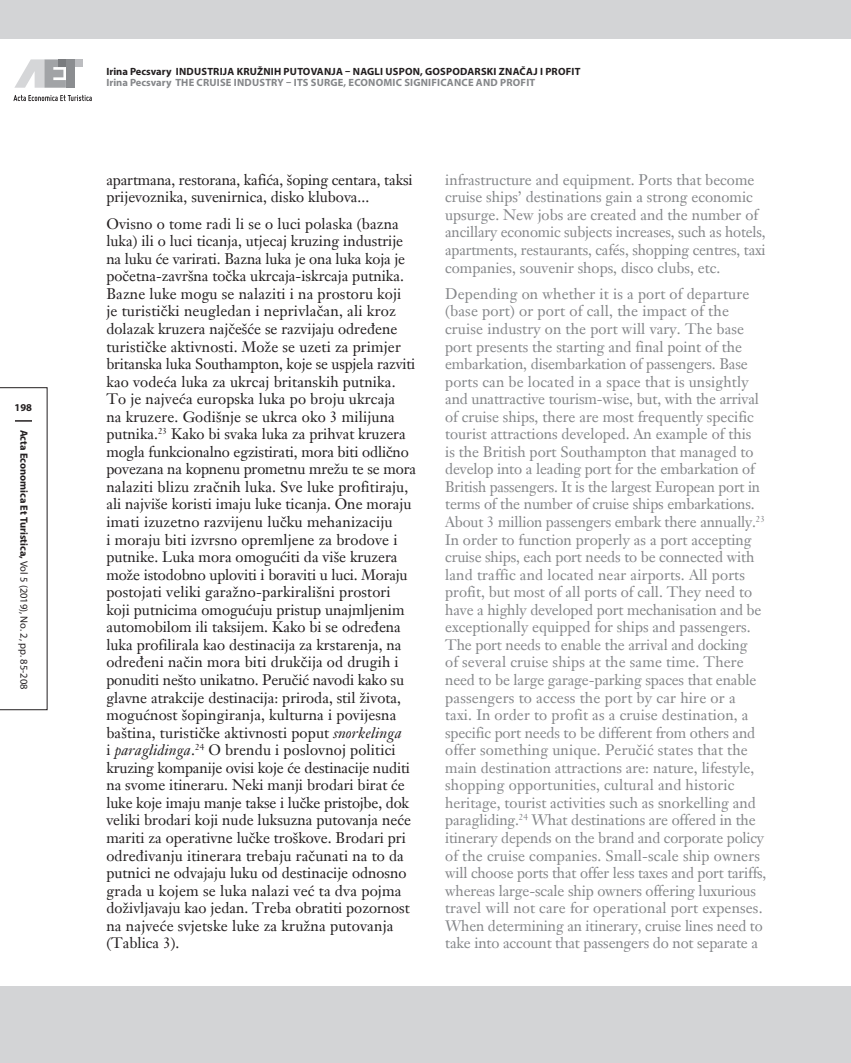
<style>
.page{position:relative;width:851px;height:1063px;background:#fff}
.page>*{position:absolute;margin:0;border:0;box-sizing:border-box;transform-origin:0 0}
.t1{font:15px/17.5px "Janson HR";color:#848689}
.t2{font:15px/17.5px "Janson HR";color:#231f20}
.t3{font:700 10.5px "Myriad Pro";color:#231f20}
.t4{font:700 10.5px "Myriad Pro";color:#848689}
.s1{font-weight:400}
.s2{font-style:italic}
</style>
<div class="page">
<div style="left:0;top:0;width:850px;height:38px;background:#d3d4d6"></div>
<div style="left:0;top:986px;width:850px;height:77px;background:#d3d4d6"></div>
<svg style="left:0;top:387px;width:47px;height:323px"></svg>
<svg style="left:14px;top:59px;width:52px;height:29px"></svg>
<div style="left:66px;top:59px;width:9px;height:29px;background:#8b8d90"></div>
<div style="left:58px;top:59px;width:8px;height:8px;background:#7a7c7f"></div>
<div style="left:75px;top:59px;width:7px;height:8px;background:#bcbdc0"></div>
<svg style="left:14px;top:95px;width:78px;height:6px"></svg>
<p class="t3" style="left:15px;top:401px;width:19px">198</p>
<p class="t3" style="left:31px;top:430px;width:261px;rotate:90deg">ACTA ECONOMICA ET TURISTICA, <span class="s1">Vol 5 (2019), No. 2, pp. 85-208</span></p>
<p class="t3" style="left:106px;top:64px;width:80px">IRINA PECSVARY INDUSTRIJA</p>
<p class="t3" style="left:237px;top:64px;width:8px">KRUŽNIH</p>
<p class="t3" style="left:283px;top:64px;width:8px">PUTO</p>
<p class="t3" style="left:310px;top:64px;width:14px">VANJA</p>
<p class="t3" style="left:345px;top:64px;width:15px">– NAGLI</p>
<p class="t3" style="left:385px;top:64px;width:8px">USPON</p>
<p class="t3" style="left:420px;top:64px;width:13px">, GOSPODARSKI</p>
<p class="t3" style="left:499px;top:64px;width:14px">ZNAČAJ</p>
<p class="t3" style="left:540px;top:64px;width:13px">I PROFIT</p>
<p class="t4" style="left:106px;top:76px;width:97px">IRINA PECSVARY THE CRUISE</p>
<p class="t4" style="left:234px;top:76px;width:8px">INDUSTRY</p>
<p class="t4" style="left:286px;top:76px;width:33px">– ITS SURGE</p>
<p class="t4" style="left:343px;top:76px;width:13px">, ECONOMIC</p>
<p class="t4" style="left:404px;top:76px;width:7px">SIGNIFICANCE</p>
<p class="t4" style="left:476px;top:76px;width:9px">AND</p>
<p class="t4" style="left:500px;top:76px;width:7px">PROFIT</p>
<p class="t2" style="left:106px;top:171px;width:308px">apartmana, restorana, kafića, šoping centara, taksi prijevoznika, suvenirnica, disko klubova...</p>
<p class="t2" style="left:106px;top:215px;width:311px">Ovisno o tome radi li se o luci polaska (bazna luka) ili o luci ticanja, utjecaj kruzing industrije na luku će varirati. Bazna luka je ona luka koja je početna-završna točka ukrcaja-iskrcaja putnika.<br>Bazne luke mogu se nalaziti i na prostoru koji je turistički neugledan i neprivlačan, ali kroz dolazak kruzera najčešće se razvijaju određene turističke aktivnosti. Može se uzeti za primjer britanska luka Southampton, koje se uspjela razviti kao vodeća luka za ukrcaj britanskih putnika.<br>To je najveća europska luka po broju ukrcaja<br>na kruzere. Godišnje se ukrca oko 3 milijuna putnika.<sup>23</sup> Kako bi svaka luka za prihvat kruzera mogla funkcionalno egzistirati, mora biti odlično povezana na kopnenu prometnu mrežu te se mora nalaziti blizu zračnih luka. Sve luke profitiraju, ali najviše koristi imaju luke ticanja. One moraju imati izuzetno razvijenu lučku mehanizaciju<br>i moraju biti izvrsno opremljene za brodove i putnike. Luka mora omogućiti da više kruzera može istodobno uploviti i boraviti u luci. Moraju postojati veliki garažno-parkirališni prostori koji putnicima omogućuju pristup unajmljenim automobilom ili taksijem. Kako bi se određena luka profilirala kao destinacija za krstarenja, na određeni način mora biti drukčija od drugih i ponuditi nešto unikatno. Peručić navodi kako su glavne atrakcije destinacija: priroda, stil života, mogućnost šopingiranja, kulturna i povijesna baština, turističke aktivnosti poput <span class="s2">snorkelinga<br></span>i <span class="s2">paraglidinga</span>.<sup>24</sup> O brendu i poslovnoj politici kruzing kompanije ovisi koje će destinacije nuditi na svome itineraru. Neki manji brodari birat će luke koje imaju manje takse i lučke pristojbe, dok veliki brodari koji nude luksuzna putovanja neće mariti za operativne lučke troškove. Brodari pri određivanju itinerara trebaju računati na to da putnici ne odvajaju luku od destinacije odnosno grada u kojem se luka nalazi već ta dva pojma doživljavaju kao jedan. Treba obratiti pozornost na najveće svjetske luke za kružna putovanja (Tablica 3).</p>
<p class="t1" style="left:445px;top:171px;width:322px">infrastructure and equipment. Ports that become cruise ships’ destinations gain a strong economic upsurge. New jobs are created and the number of ancillary economic subjects increases, such as hotels, apartments, restaurants, cafés, shopping centres, taxi companies, souvenir shops, disco clubs, etc.</p>
<p class="t1" style="left:445px;top:285px;width:323px">Depending on whether it is a port of departure (base port) or port of call, the impact of the cruise industry on the port will vary. The base port presents the starting and final point of the embarkation, disembarkation of passengers. Base ports can be located in a space that is unsightly and unattractive tourism-wise, but, with the arrival of cruise ships, there are most frequently specific tourist attractions developed. An example of this<br>is the British port Southampton that managed to develop into a leading port for the embarkation of British passengers. It is the largest European port in terms of the number of cruise ships embarkations.<br>About 3 million passengers embark there annually.<sup>23<br></sup>In order to function properly as a port accepting cruise ships, each port needs to be connected with land traffic and located near airports. All ports profit, but most of all ports of call. They need to have a highly developed port mechanisation and be exceptionally equipped for ships and passengers.<br>The port needs to enable the arrival and docking<br>of several cruise ships at the same time. There need to be large garage-parking spaces that enable passengers to access the port by car hire or a taxi. In order to profit as a cruise destination, a specific port needs to be different from others and offer something unique. Peručić states that the main destination attractions are: nature, lifestyle, shopping opportunities, cultural and historic heritage, tourist activities such as snorkelling and paragliding.<sup>24</sup> What destinations are offered in the itinerary depends on the brand and corporate policy of the cruise companies. Small-scale ship owners will choose ports that offer less taxes and port tariffs, whereas large-scale ship owners offering luxurious travel will not care for operational port expenses.<br>When determining an itinerary, cruise lines need to take into account that passengers do not separate a</p>
</div>
